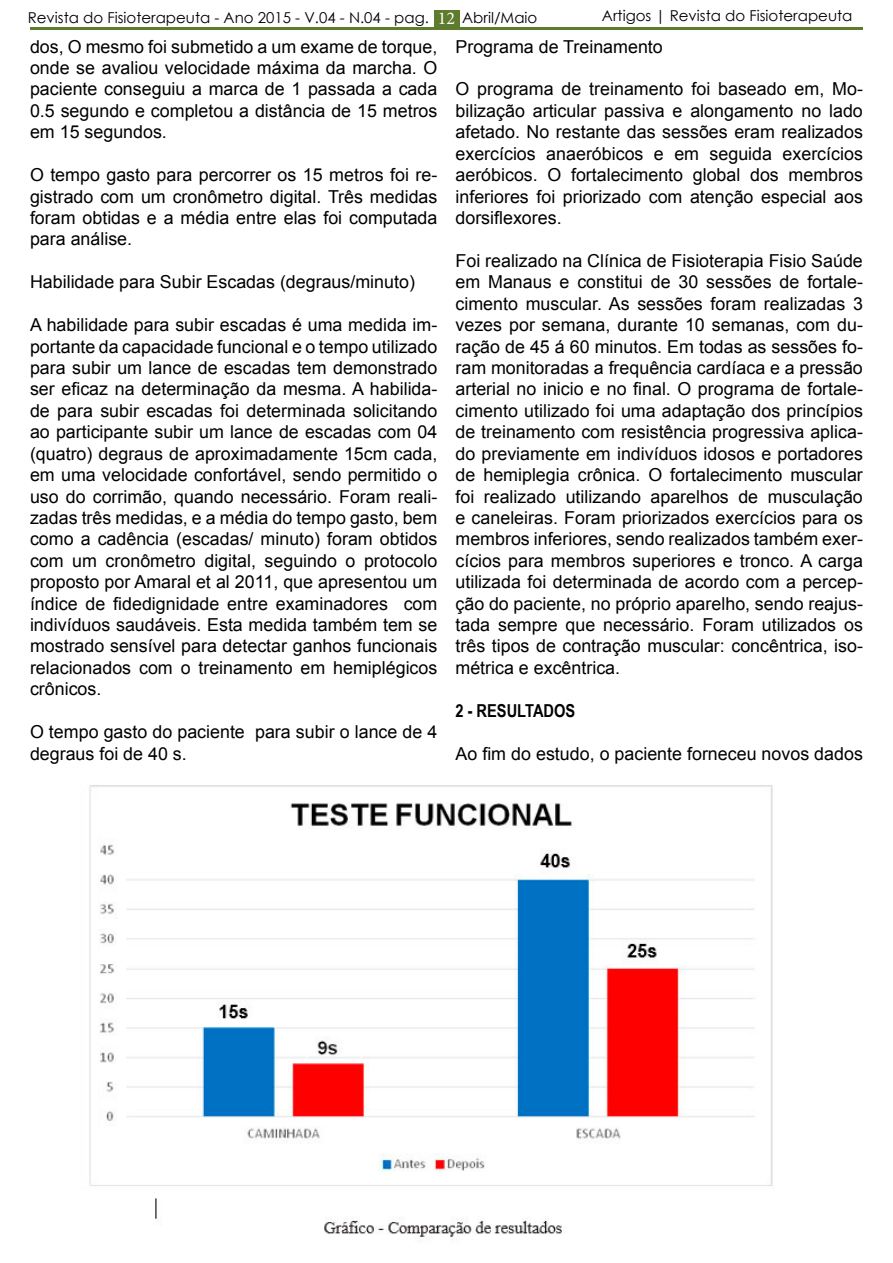
<style>
.page{position:relative;width:893px;height:1263px;background:#fff}
.page>*{position:absolute;margin:0;border:0;box-sizing:border-box;transform-origin:0 0}
.t1{font:18px "Minion Pro";color:#fff}
.t2{font:17.85px/21.5px "Arial";color:#000;text-align:justify}
.t3{font:700 17.85px "Arial Narrow";color:#000}
.t4{font:15px "Century Gothic";color:#000}
</style>
<div class="page">
<div style="left:434px;top:11px;width:25px;height:18px;background:#5f7b2d"></div>
<hr style="left:30px;top:27px;width:833px;height:3px;background:#5f7b2d">
<img style="left:89px;top:785px;width:684px;height:457px">
<p class="t1" style="left:438px;top:6px;width:19px">12</p>
<p class="t4" style="left:602px;top:5px;width:252px">Artigos | Revista do Fisioterapeuta</p>
<p class="t4" style="left:28px;top:7px;width:403px">Revista do Fisioterapeuta - Ano 2015 - V.04 - N.04 - pag.</p>
<p class="t4" style="left:462px;top:7px;width:77px">Abril/Maio</p>
<p class="t2" style="left:30px;top:36px;width:409px">dos, O mesmo foi submetido a um exame de torque, onde se avaliou velocidade máxima da marcha. O paciente conseguiu a marca de 1 passada a cada 0.5 segundo e completou a distância de 15 metros em 15 segundos.</p>
<p class="t2" style="left:30px;top:164px;width:409px">O tempo gasto para percorrer os 15 metros foi re&shy;gistrado com um cronômetro digital. Três medidas foram obtidas e a média entre elas foi computada para análise.</p>
<p class="t2" style="left:30px;top:271px;width:386px">Habilidade para Subir Escadas (degraus/minuto)</p>
<p class="t2" style="left:30px;top:314px;width:409px">A habilidade para subir escadas é uma medida im&shy;portante da capacidade funcional e o tempo utilizado para subir um lance de escadas tem demonstrado ser eficaz na determinação da mesma. A habilida&shy;de para subir escadas foi determinada solicitando ao participante subir um lance de escadas com 04 (quatro) degraus de aproximadamente 15cm cada, em uma velocidade confortável, sendo permitido o uso do corrimão, quando necessário. Foram reali&shy;zadas três medidas, e a média do tempo gasto, bem como a cadência (escadas/ minuto) foram obtidos com um cronômetro digital, seguindo o protocolo proposto por Amaral et al 2011, que apresentou um índice de fidedignidade entre examinadores com indivíduos saudáveis. Esta medida também tem se mostrado sensível para detectar ganhos funcionais relacionados com o treinamento em hemiplégicos crônicos.</p>
<p class="t2" style="left:30px;top:721px;width:409px">O tempo gasto do paciente para subir o lance de 4 degraus foi de 40 s.</p>
<p class="t2" style="left:455px;top:36px;width:209px">Programa de Treinamento</p>
<p class="t2" style="left:455px;top:78px;width:409px">O programa de treinamento foi baseado em, Mo&shy;bilização articular passiva e alongamento no lado afetado. No restante das sessões eram realizados exercícios anaeróbicos e em seguida exercícios aeróbicos. O fortalecimento global dos membros inferiores foi priorizado com atenção especial aos dorsiflexores.</p>
<p class="t2" style="left:455px;top:250px;width:409px">Foi realizado na Clínica de Fisioterapia Fisio Saúde em Manaus e constitui de 30 sessões de fortale&shy;cimento muscular. As sessões foram realizadas 3 vezes por semana, durante 10 semanas, com du&shy;ração de 45 á 60 minutos. Em todas as sessões fo&shy;ram monitoradas a frequência cardíaca e a pressão arterial no inicio e no final. O programa de fortale&shy;cimento utilizado foi uma adaptação dos princípios de treinamento com resistência progressiva aplica&shy;do previamente em indivíduos idosos e portadores de hemiplegia crônica. O fortalecimento muscular foi realizado utilizando aparelhos de musculação e caneleiras. Foram priorizados exercícios para os membros inferiores, sendo realizados também exer&shy;cícios para membros superiores e tronco. A carga utilizada foi determinada de acordo com a percep&shy;ção do paciente, no próprio aparelho, sendo reajus&shy;tada sempre que necessário. Foram utilizados os três tipos de contração muscular: concêntrica, iso&shy;métrica e excêntrica.</p>
<p class="t3" style="left:455px;top:697px;width:121px">2 - RESULTADOS</p>
<p class="t2" style="left:455px;top:742px;width:409px">Ao fim do estudo, o paciente forneceu novos dados</p>
</div>
